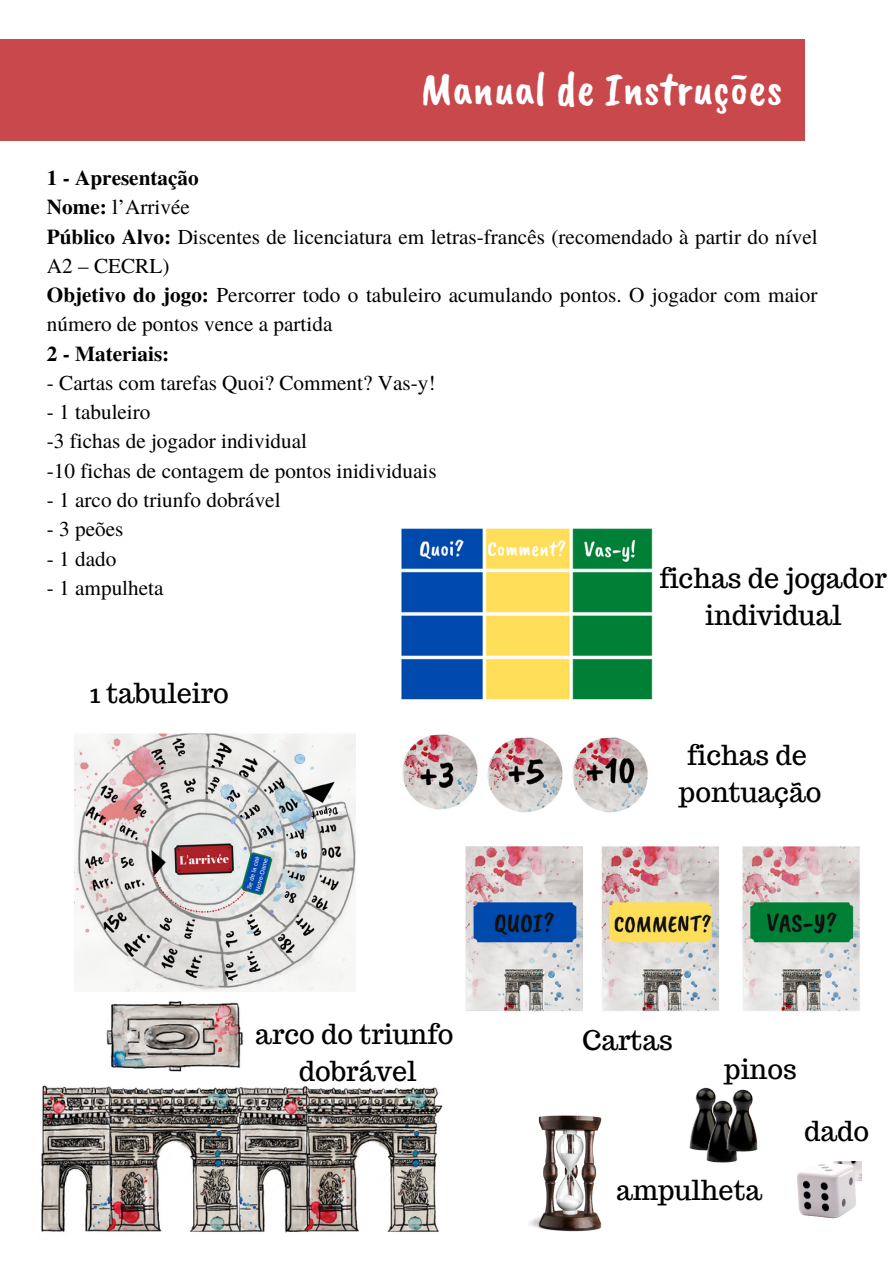
<style>
.page{position:relative;width:894px;height:1264px;background:#fff}
.page>*{position:absolute;margin:0;border:0;box-sizing:border-box;transform-origin:0 0}
.t1{font:47.25px "Caveat Brush";color:#fff}
.t2{font:27px/37.2px "Trocchi";color:#000;text-align:center}
.t3{font:21.15px/29.2px "Te X Gyre Termes";color:#000}
.t4{font:700 21.15px "Te X Gyre Termes";color:#000}
.s1{font-weight:700}
</style>
<div class="page">
<div style="left:0;top:40px;width:804px;height:101px;background:#c9484c"></div>
<img style="left:797px;top:1161px;width:63px;height:58px">
<img style="left:41px;top:991px;width:402px;height:242px">
<img style="left:689px;top:1087px;width:42px;height:76px">
<img style="left:709px;top:1087px;width:49px;height:75px">
<img style="left:529px;top:1115px;width:72px;height:116px">
<img style="left:74px;top:733px;width:282px;height:258px">
<img style="left:465px;top:846px;width:395px;height:166px">
<img style="left:401px;top:528px;width:252px;height:172px">
<img style="left:402px;top:734px;width:246px;height:79px">
<h2 class="t1" style="left:420px;top:59px;width:363px">Manual de Instruções</h2>
<p class="t4" style="left:47px;top:161px;width:153px">1 - Apresentação</p>
<p class="t3" style="left:47px;top:191px;width:144px"><span class="s1">Nome:</span> l’Arrivée</p>
<p class="t3" style="left:47px;top:221px;width:772px"><span class="s1">Público Alvo:</span> Discentes de licenciatura em letras-francês (recomendado à partir do nível<br>A2 – CECRL)</p>
<p class="t3" style="left:47px;top:279px;width:772px"><span class="s1">Objetivo do jogo:</span> Percorrer todo o tabuleiro acumulando pontos. O jogador com maior número de pontos vence a partida</p>
<p class="t4" style="left:47px;top:337px;width:124px">2 - Materiais:</p>
<h2 class="t3" style="left:47px;top:367px;width:390px">- Cartas com tarefas Quoi? Comment? Vas-y!</h2>
<h2 class="t3" style="left:47px;top:396px;width:105px">- 1 tabuleiro</h2>
<p class="t3" style="left:47px;top:425px;width:262px">-3 fichas de jogador individual</p>
<p class="t3" style="left:47px;top:455px;width:391px">-10 fichas de contagem de pontos inidividuais</p>
<h2 class="t3" style="left:47px;top:484px;width:235px">- 1 arco do triunfo dobrável</h2>
<p class="t3" style="left:47px;top:513px;width:78px">- 3 peões</p>
<p class="t3" style="left:47px;top:542px;width:71px">- 1 dado</p>
<h2 class="t3" style="left:47px;top:572px;width:118px">- 1 ampulheta</h2>
<p class="t2" style="left:659px;top:559px;width:229px">fichas de jogador individual</p>
<h2 class="t2" style="left:89px;top:674px;width:141px">1 tabuleiro</h2>
<p class="t2" style="left:255px;top:1015px;width:200px">arco do triunfo dobrável</p>
<h2 class="t2" style="left:679px;top:736px;width:144px;text-align:left">fichas de pontuação</h2>
<p class="t2" style="left:582px;top:1020px;width:92px">Cartas</p>
<p class="t2" style="left:724px;top:1049px;width:74px">pinos</p>
<p class="t2" style="left:804px;top:1112px;width:66px">dado</p>
<p class="t2" style="left:616px;top:1170px;width:147px">ampulheta</p>
</div>
